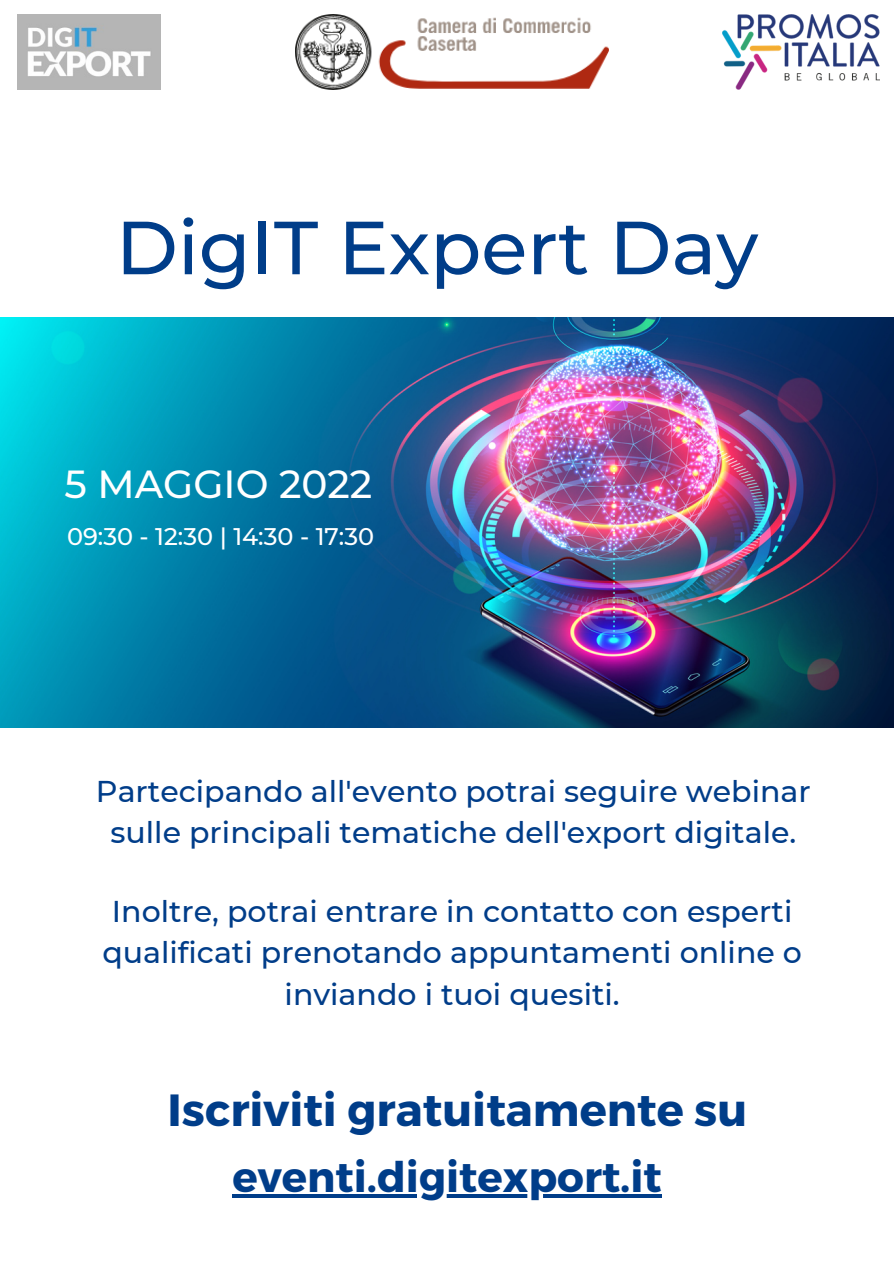
<style>
.page{position:relative;width:894px;height:1264px;background:#fff}
.page>*{position:absolute;margin:0;border:0;box-sizing:border-box;transform-origin:0 0}
.t1{font:500 75px "Montserrat";color:#003d89}
.t2{font:700 45px "Montserrat";color:#003d89}
.t3{font:700 42px "Montserrat";color:#003d89}
.t4{font:500 39px "Montserrat";color:#fff}
.t5{font:500 30px/41.7px "Montserrat";color:#003d89;text-align:center}
.t6{font:500 24px "Montserrat";color:#fff}
</style>
<div class="page">
<img style="left:722px;top:14px;width:157px;height:76px">
<img style="left:18px;top:14px;width:143px;height:76px">
<img style="left:0;top:318px;width:893px;height:410px">
<img style="left:296px;top:14px;width:312px;height:76px">
<hr style="left:232px;top:1194px;width:429px;height:3px;background:#003d89">
<p class="t1" style="left:116px;top:202px;width:643px">DigIT Expert Day</p>
<p class="t4" style="left:64px;top:460px;width:309px">5 MAGGIO 2022</p>
<p class="t6" style="left:67px;top:522px;width:308px">09:30 - 12:30 | 14:30 - 17:30</p>
<p class="t5" style="left:96px;top:770px;width:716px">Partecipando all'evento potrai seguire webinar</p>
<p class="t5" style="left:110px;top:811px;width:687px">sulle principali tematiche dell'export digitale.</p>
<p class="t5" style="left:102px;top:890px;width:701px">Inoltre, potrai entrare in contatto con esperti qualificati prenotando appuntamenti online o inviando i tuoi quesiti.</p>
<p class="t2" style="left:167px;top:1080px;width:581px">Iscriviti gratuitamente su</p>
<p class="t3" style="left:232px;top:1149px;width:431px">eventi.digitexport.it</p>
</div>
